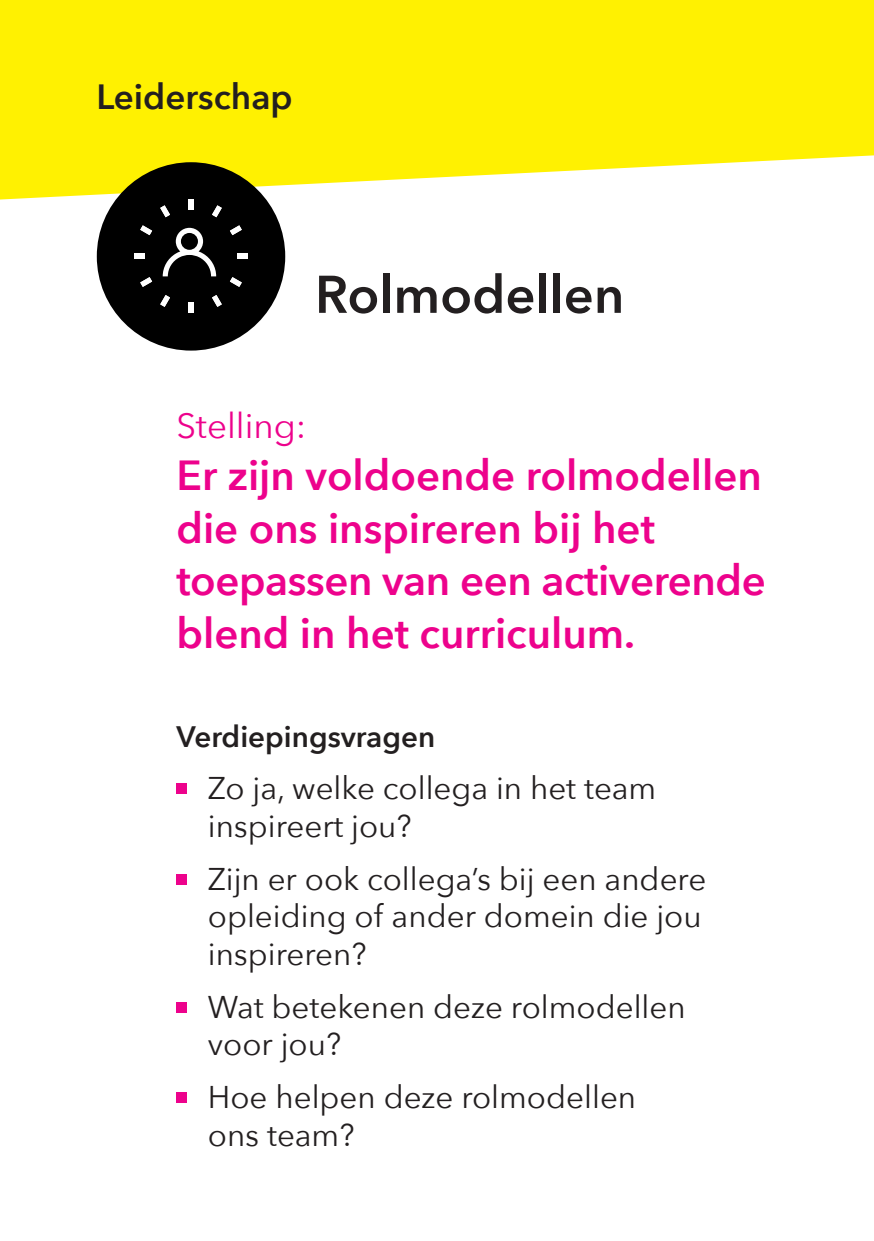
<style>
.page{position:relative;width:874px;height:1241px;background:#fff}
.page>*{position:absolute;margin:0;border:0;box-sizing:border-box;transform-origin:0 0}
.t1{font:600 52.5px "Avenir Next";color:#231f20}
.t2{font:600 42px/52.5px "Avenir Next";color:#ed028c}
.t3{font:600 35px "Avenir Next";color:#231f20}
.t4{font:35px "Avenir Next";color:#ed028c}
.t5{font:31.5px/37.8px "Avenir Next";color:#231f20}
.t6{font:600 29.4px "Avenir Next";color:#231f20}
</style>
<div class="page">
<svg style="left:0;top:0;width:873px;height:199px;background:#fff21b"></svg>
<div style="left:97px;top:162px;width:188px;height:188px;background:#000;border-radius:50%"></div>
<div style="left:188px;top:302px;width:5px;height:11px;background:#fff"></div>
<svg style="left:212px;top:295px;width:10px;height:12px"></svg>
<svg style="left:230px;top:277px;width:12px;height:10px"></svg>
<div style="left:237px;top:253px;width:11px;height:6px;background:#fff"></div>
<svg style="left:230px;top:225px;width:12px;height:10px"></svg>
<svg style="left:212px;top:205px;width:10px;height:12px"></svg>
<div style="left:188px;top:199px;width:5px;height:11px;background:#fff"></div>
<svg style="left:160px;top:205px;width:10px;height:12px"></svg>
<svg style="left:140px;top:225px;width:12px;height:10px"></svg>
<div style="left:134px;top:253px;width:11px;height:6px;background:#fff"></div>
<svg style="left:140px;top:277px;width:12px;height:10px"></svg>
<svg style="left:160px;top:295px;width:10px;height:12px"></svg>
<svg style="left:163px;top:228px;width:53px;height:48px"></svg>
<div style="left:176px;top:783px;width:11px;height:11px;background:#ed028c"></div>
<div style="left:176px;top:873px;width:11px;height:11px;background:#ed028c"></div>
<div style="left:176px;top:1001px;width:11px;height:11px;background:#ed028c"></div>
<div style="left:176px;top:1091px;width:11px;height:11px;background:#ed028c"></div>
<p class="t3" style="left:96px;top:67px;width:197px">Leiderschap</p>
<p class="t1" style="left:315px;top:249px;width:311px">Rolmodellen</p>
<p class="t4" style="left:176px;top:396px;width:131px">Stelling:</p>
<p class="t2" style="left:176px;top:448px;width:590px">Er zijn voldoende rolmodellen die ons inspireren bij het toepassen van een activerende blend in het curriculum.</p>
<p class="t6" style="left:176px;top:711px;width:260px">Verdiepingsvragen</p>
<p class="t5" style="left:208px;top:768px;width:450px">Zo ja, welke collega in het team inspireert jou?</p>
<p class="t5" style="left:208px;top:858px;width:499px">Zijn er ook collega’s bij een andere opleiding of ander domein die jou inspireren?</p>
<p class="t5" style="left:208px;top:986px;width:479px">Wat betekenen deze rolmodellen voor jou?</p>
<p class="t5" style="left:208px;top:1076px;width:429px">Hoe helpen deze rolmodellen ons team?</p>
</div>
